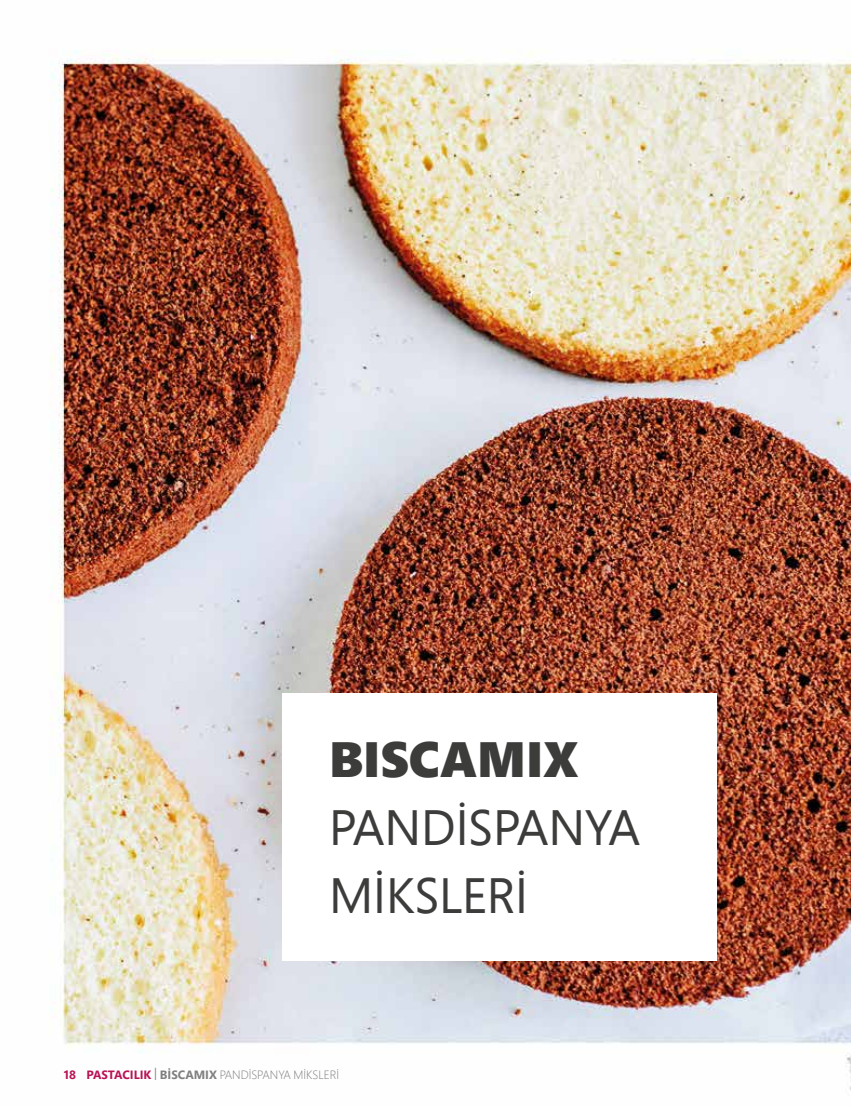
<style>
.page{position:relative;width:851px;height:1106px;background:#fff}
.page>*{position:absolute;margin:0;border:0;box-sizing:border-box;transform-origin:0 0}
.t1{font:49.5px/68.1px "Segoe Pro Display";color:#3c3c3b}
.t2{font:900 49.5px "Segoe Pro";color:#3c3c3b}
.t3{font:300 12px "Segoe Pro Display";color:#818080}
.s1{font-family:"Segoe Pro";font-weight:700;color:#b91356}
.s2{font-family:"Segoe Pro";font-weight:400}
.s3{font-family:"Segoe Pro";font-weight:700}
</style>
<div class="page">
<img style="left:50px;top:50px;width:800px;height:1039px">
<div style="left:282px;top:693px;width:434px;height:267px;background:#fff"></div>
<h1 class="t2" style="left:329px;top:724px;width:250px">BISCAMIX</h1>
<h1 class="t1" style="left:329px;top:792px;width:313px">PANDİSPANYA<br>MİKSLERİ</h1>
<p class="t3" style="left:64px;top:1066px;width:277px"><span class="s1">18 PASTACILIK</span> <span class="s2">|</span> <span class="s3">BİSCAMIX</span> PANDİSPANYA MİKSLERİ</p>
</div>
